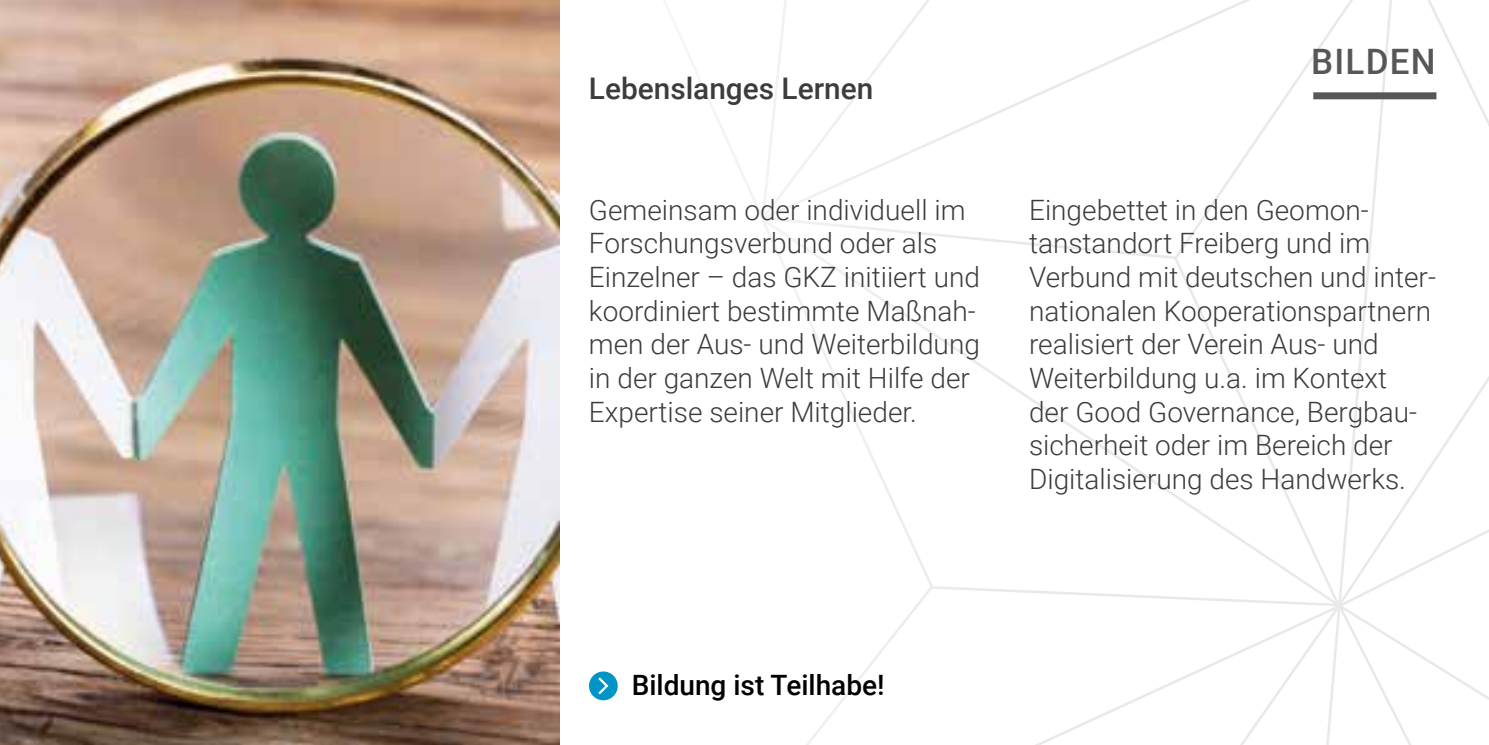
<style>
.page{position:relative;width:1489px;height:745px;background:#fff}
.page>*{position:absolute;margin:0;border:0;box-sizing:border-box;transform-origin:0 0}
.t1{font:500 35px "Roboto";letter-spacing:.035em;color:#575756}
.t2{font:500 29.75px "Roboto";color:#3c3c3b}
.t3{font:300 28px/33.6px "Roboto";color:#3c3c3b}
.t4{font:500 28px "Roboto";color:#000}
</style>
<div class="page">
<svg style="left:1399px;top:0;width:89px;height:124px"></svg>
<svg style="left:1178px;top:0;width:221px;height:261px"></svg>
<svg style="left:1014px;top:216px;width:327px;height:278px"></svg>
<svg style="left:1171px;top:254px;width:170px;height:255px"></svg>
<svg style="left:1336px;top:272px;width:152px;height:237px"></svg>
<svg style="left:1014px;top:509px;width:474px;height:235px"></svg>
<div style="left:1313px;top:92px;width:123px;height:7px;background:#575756"></div>
<img style="left:0;top:0;width:559px;height:744px">
<img style="left:0;top:744px;width:559px;height:1px">
<div style="left:589px;top:671px;width:28px;height:28px;background:#0095c4;border-radius:50%"></div>
<svg style="left:598px;top:677px;width:11px;height:18px"></svg>
<p class="t2" style="left:589px;top:68px;width:286px">Lebenslanges Lernen</p>
<p class="t1" style="left:1310px;top:37px;width:126px">BILDEN</p>
<p class="t3" style="left:589px;top:192px;width:392px">Gemeinsam oder individuell im<br>Forschungsverbund oder als<br>Einzelner – das GKZ initiiert und koordiniert bestimmte Maßnah&shy;men der Aus- und Weiterbildung in der ganzen Welt mit Hilfe der<br>Expertise seiner Mitglieder.</p>
<p class="t3" style="left:1029px;top:192px;width:408px">Eingebettet in den Geomon&shy;tanstandort Freiberg und im<br>Verbund mit deutschen und inter&shy;nationalen Kooperationspartnern realisiert der Verein Aus- und<br>Weiterbildung u.a. im Kontext<br>der Good Governance, Bergbau&shy;sicherheit oder im Bereich der<br>Digitalisierung des Handwerks.</p>
<p class="t4" style="left:631px;top:665px;width:254px">Bildung ist Teilhabe!</p>
</div>
